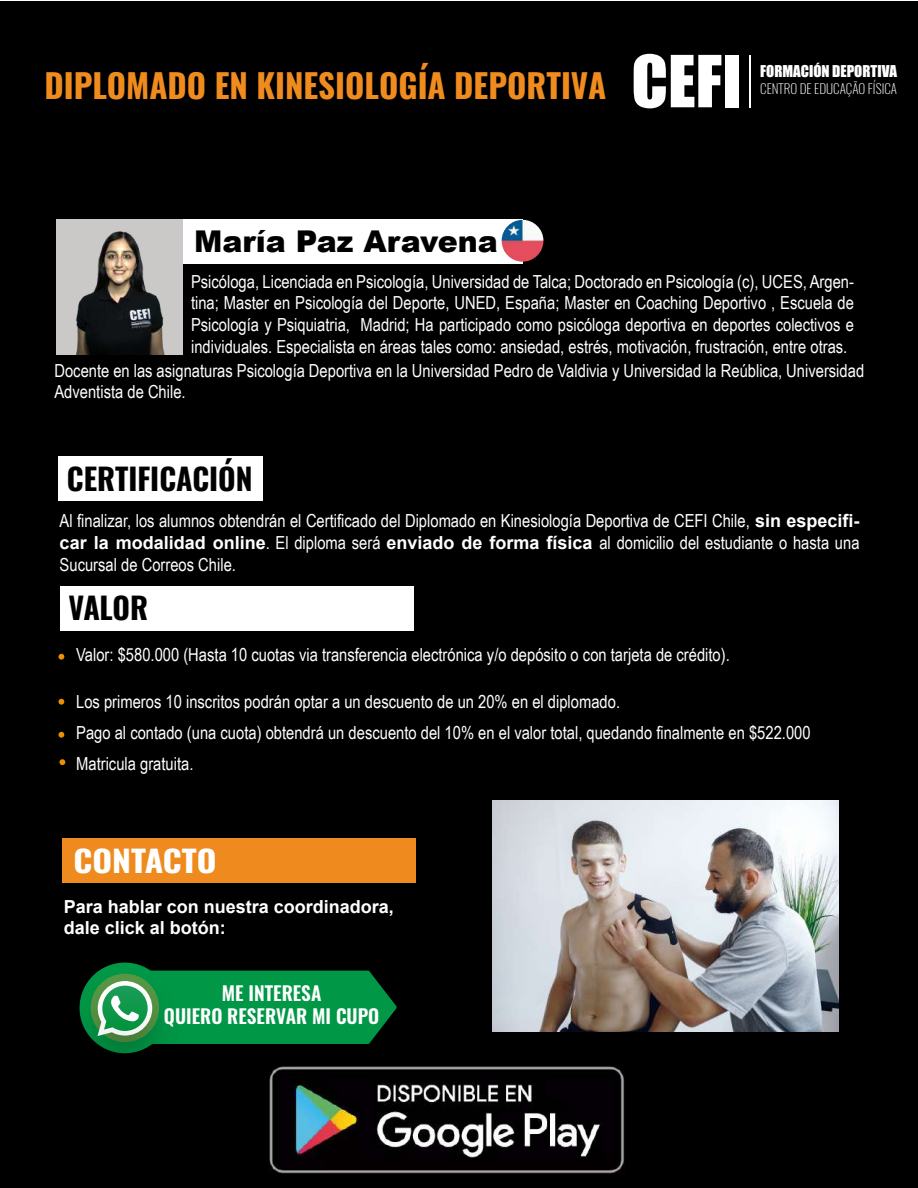
<style>
.page{position:relative;width:918px;height:1188px;background:#fff}
.page>*{position:absolute;margin:0;border:0;box-sizing:border-box;transform-origin:0 0}
.t1{font:66.3px "Impact";color:#fff}
.t2{font:700 33px "Oswald";color:#f08c1e}
.t3{font:700 30px "Oswald";color:#000}
.t4{font:900 30px "Arial";color:#000}
.t5{font:700 30px "Oswald";color:#fff;scale:1.12 1}
.t6{font:600 19.35px/23.1px "Oswald";color:#fff;text-align:center}
.t7{font:18px/21.6px "Arial Narrow";color:#fff}
.t8{font:700 18px/21.6px "Arial";color:#fff}
.t9{font:15px "Impact";color:#fff}
.t10{font:200 13.2px "Oswald";color:#fff}
.s1{font-family:"Arial";font-weight:700}
</style>
<div class="page">
<div style="left:0;top:2px;width:918px;height:1186px;background:#000"></div>
<hr style="left:749px;top:55px;width:2px;height:52px;background:#fff">
<div style="left:62px;top:838px;width:354px;height:45px;background:#ef8b1e"></div>
<div style="left:58px;top:456px;width:205px;height:45px;background:#fff"></div>
<div style="left:181px;top:219px;width:342px;height:45px;background:#fff"></div>
<div style="left:60px;top:586px;width:353px;height:45px;background:#fff"></div>
<img style="left:79px;top:962px;width:120px;height:92px">
<svg style="left:97px;top:971px;width:300px;height:73px;background:#11944b"></svg>
<img style="left:493px;top:801px;width:346px;height:231px">
<img style="left:269px;top:1066px;width:355px;height:108px">
<svg style="left:58px;top:654px;width:6px;height:6px"></svg>
<svg style="left:58px;top:699px;width:6px;height:6px"></svg>
<svg style="left:58px;top:732px;width:6px;height:6px"></svg>
<img style="left:502px;top:220px;width:41px;height:42px;border-radius:21px">
<div style="left:56px;top:219px;width:127px;height:135px;background:#cac9c8"></div>
<img style="left:76px;top:231px;width:89px;height:123px">
<svg style="left:59px;top:759px;width:6px;height:6px"></svg>
<h2 class="t2" style="left:45px;top:56px;width:563px">DIPLOMADO EN KINESIOLOGÍA DEPORTIVA</h2>
<h1 class="t1" style="left:631px;top:30px;width:111px">CEFI</h1>
<p class="t9" style="left:760px;top:60px;width:138px">FORMACIÓN DEPORTIVA</p>
<p class="t10" style="left:760px;top:80px;width:138px">CENTRO DE EDUCAÇÃO FÍSICA</p>
<h3 class="t4" style="left:194px;top:220px;width:305px">María Paz Aravena</h3>
<p class="t7" style="left:191px;top:270px;width:664px;text-align:justify">Psicóloga, Licenciada en Psicología, Universidad de Talca; Doctorado en Psicología (c), UCES, Argen&shy;tina; Master en Psicología del Deporte, UNED, España; Master en Coaching Deportivo , Escuela de Psicología y Psiquiatria, Madrid; Ha participado como psicóloga deportiva en deportes colectivos e individuales. Especialista en áreas tales como: ansiedad, estrés, motivación, frustración, entre otras.</p>
<p class="t7" style="left:54px;top:359px;width:811px">Docente en las asignaturas Psicología Deportiva en la Universidad Pedro de Valdivia y Universidad la Reública, Universidad<br>Adventista de Chile.</p>
<h3 class="t3" style="left:67px;top:452px;width:187px">CERTIFICACIÓN</h3>
<p class="t7" style="left:60px;top:510px;width:801px;text-align:justify">Al finalizar, los alumnos obtendrán el Certificado del Diplomado en Kinesiología Deportiva de CEFI Chile, <span class="s1">sin especifi&shy;car la modalidad online</span>. El diploma será <span class="s1">enviado de forma física</span> al domicilio del estudiante o hasta una Sucursal de Correos Chile.</p>
<h3 class="t3" style="left:69px;top:582px;width:81px">VALOR</h3>
<p class="t7" style="left:76px;top:643px;width:655px">Valor: $580.000 (Hasta 10 cuotas via transferencia electrónica y/o depósito o con tarjeta de crédito).</p>
<p class="t7" style="left:76px;top:685px;width:736px;line-height:31.2px">Los primeros 10 inscritos podrán optar a un descuento de un 20% en el diplomado.<br>Pago al contado (una cuota) obtendrá un descuento del 10% en el valor total, quedando finalmente en $522.000<br>Matricula gratuita.</p>
<h3 class="t5" style="left:73px;top:834px;width:129px">CONTACTO</h3>
<p class="t8" style="left:64px;top:896px;width:332px">Para hablar con nuestra coordinadora, dale click al botón:</p>
<p class="t6" style="left:164px;top:982px;width:217px">ME INTERESA<br>QUIERO RESERVAR MI CUPO</p>
</div>
